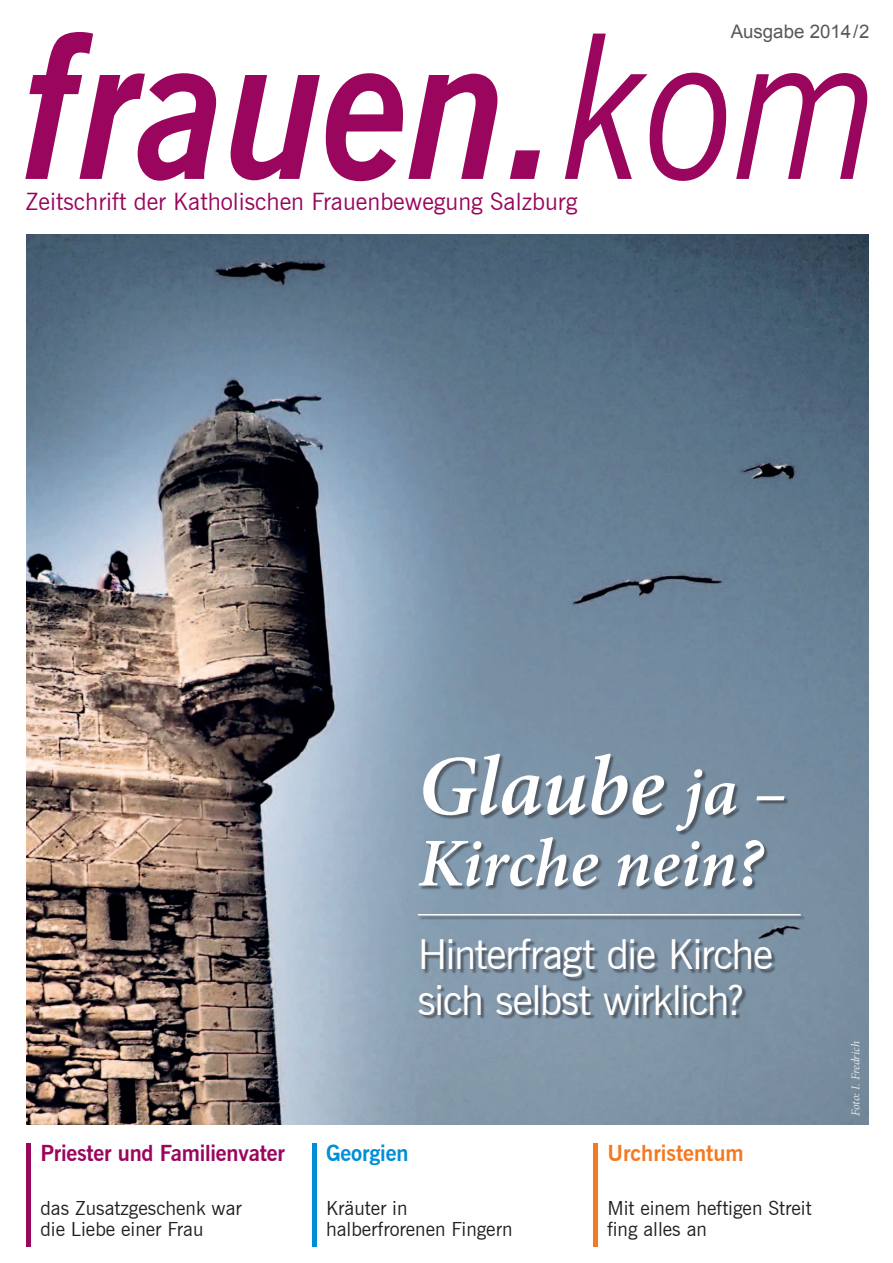
<style>
.page{position:relative;width:893px;height:1263px;background:#fff}
.page>*{position:absolute;margin:0;border:0;box-sizing:border-box;transform-origin:0 0}
.t1{font:italic 700 201px "News Gothic BT";color:#9a065d;scale:.88 1}
.t2{font:italic 600 85.5px "Minion Pro";letter-spacing:-.01em;color:#fff}
.t3{font:italic 600 68.55px "Minion Pro";letter-spacing:-.005em;color:#fff}
.t4{font:41.4px/45.8px "News Gothic BT";letter-spacing:-.03em;color:#fff}
.t5{font:24px "News Gothic BT";color:#9a065d}
.t6{font:700 21.9px "News Gothic BT";letter-spacing:-.01em;color:#9a065d}
.t7{font:700 21.9px "News Gothic BT";color:#f47921}
.t8{font:700 21.9px "News Gothic BT";letter-spacing:-.01em;color:#008fd5}
.t9{font:19.5px/21px "News Gothic BT";color:#231f20}
.t10{font:18.75px "Arial";color:#57585a}
.t11{font:italic 12px "Minion Pro";letter-spacing:-.01em;color:#fff}
.s1{font-weight:400}
.s2{font-size:68.55px}
</style>
<div class="page">
<img style="left:27px;top:235px;width:841px;height:890px">
<hr style="left:27px;top:1144px;width:4px;height:103px;background:#9a065d">
<hr style="left:312px;top:1144px;width:4px;height:103px;background:#008fd5">
<div style="left:593px;top:1144px;width:5px;height:103px;background:#f47921"></div>
<div style="left:420px;top:755px;width:369px;height:264px;background:#231f20;opacity:.5"></div>
<div style="left:419px;top:915px;width:386px;height:5px;background:#6d7e8e"></div>
<hr style="left:418px;top:914px;width:383px;height:1px;background:#fff">
<p class="t10" style="left:731px;top:18px;width:140px">Ausgabe 2014/2</p>
<h1 class="t1" style="left:24px;top:-15px;width:975px">frauen.<span class="s1">kom</span></h1>
<p class="t5" style="left:26px;top:187px;width:553px">Zeitschrift der Katholischen Frauenbewegung Salzburg</p>
<h2 class="t2" style="left:418px;top:727px;width:371px">Glaube <span class="s2">ja –</span></h2>
<h3 class="t3" style="left:418px;top:815px;width:347px">Kirche nein?</h3>
<p class="t6" style="left:40px;top:1139px;width:246px">Priester und Familienvater</p>
<p class="t9" style="left:40px;top:1197px;width:203px">das Zusatzgeschenk war die Liebe einer Frau</p>
<h3 class="t4" style="left:418px;top:931px;width:357px">Hinterfragt die Kirche sich selbst wirklich?</h3>
<p class="t8" style="left:326px;top:1139px;width:84px">Georgien</p>
<p class="t9" style="left:326px;top:1197px;width:188px">Kräuter in halberfrorenen Fingern</p>
<p class="t7" style="left:607px;top:1139px;width:138px">Urchristentum</p>
<p class="t9" style="left:607px;top:1197px;width:206px">Mit einem heftigen Streit fing alles an</p>
<p class="t11" style="left:847px;top:1116px;width:76px;rotate:-90deg">Foto: I. Fredrich</p>
</div>
